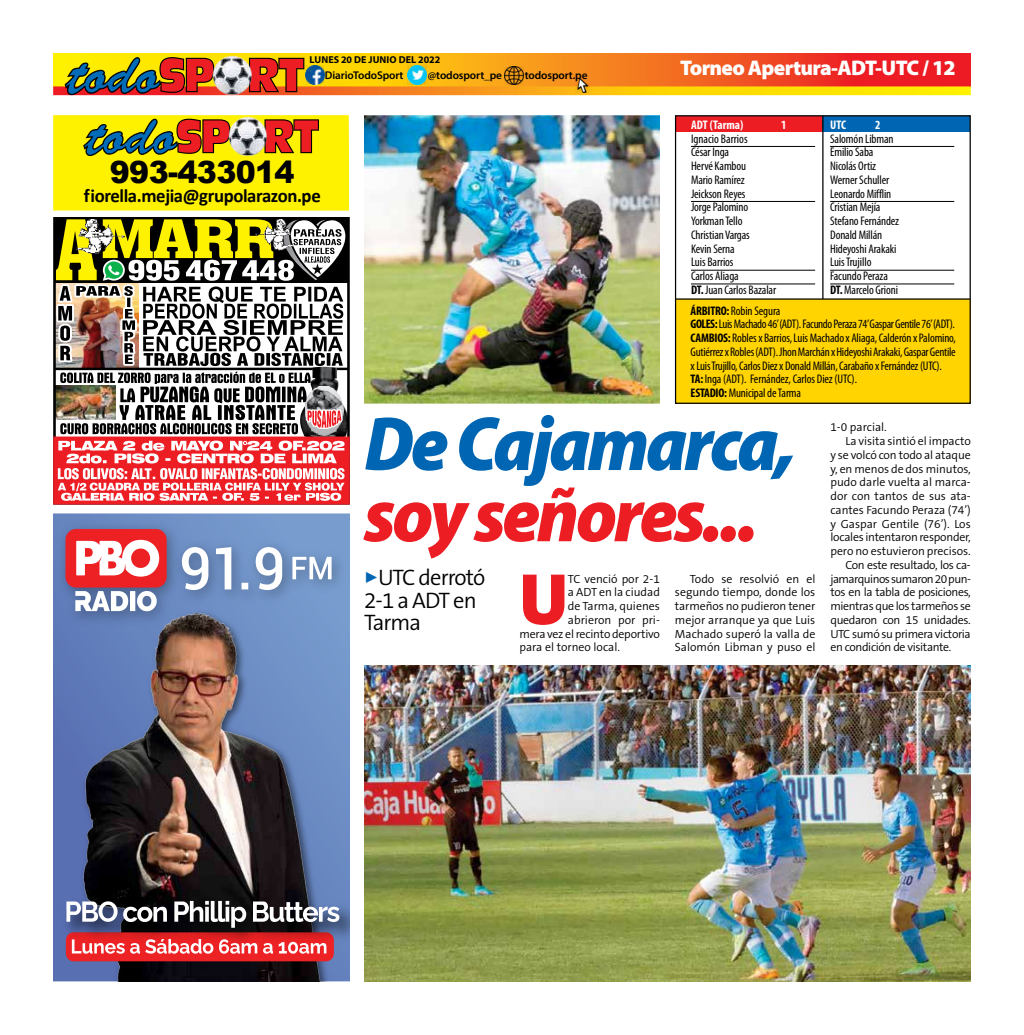
<style>
.page{position:relative;width:1024px;height:1035px;background:#fff}
.page>*{position:absolute;margin:0;border:0;box-sizing:border-box;transform-origin:0 0}
.t1{font:italic 900 semi-condensed 77.5px "Myriad Pro";letter-spacing:-.04em;color:#ed1d24}
.t2{font:italic 900 semi-condensed 77.5px "Myriad Pro";letter-spacing:-.04em;color:#0066b3}
.t3{font:900 73px "The Sans B9";color:#ed1d24}
.t4{font:900 30.62px "Arial";letter-spacing:-.02em;color:#000}
.t5{font:300 22.5px/22.5px "The Sans B4";letter-spacing:-.04em;color:#000}
.t6{font:900 21.25px "Myriad Pro";letter-spacing:-.03em;color:#fff}
.t7{font:700 19.12px "Calibri";letter-spacing:-.02em;color:#000}
.t8{font:condensed 12.5px/13.8px "Myriad Pro";letter-spacing:-.01em;color:#000}
.t9{font:700 condensed 12.5px "Myriad Pro";color:#fff}
.t10{font:300 11.88px/13.8px "The Sans B4";letter-spacing:-.01em;color:#000;text-align:justify}
.t11{font:300 11.88px "The Sans B4";letter-spacing:-.03em;color:#000}
.t12{font:300 11.88px "The Sans B4";letter-spacing:-.045em;color:#000}
.t13{font:600 11.25px "Myriad Pro";letter-spacing:-.01em;color:#000}
.t14{font:700 10px "Myriad Pro";letter-spacing:.01em;color:#000}
.s1{font-weight:700}
.s2{color:#0066b3}
</style>
<div class="page">
<svg style="left:53px;top:53px;width:918px;height:33px;background:#f47919"></svg>
<svg style="left:53px;top:86px;width:918px;height:9px;background:#fab10e"></svg>
<svg style="left:251px;top:58px;width:53px;height:34px;background:#cd4018"></svg>
<svg style="left:65px;top:57px;width:149px;height:38px;background:#9c692f"></svg>
<img style="left:212px;top:55px;width:39px;height:39px">
<img style="left:575px;top:78px;width:14px;height:14px">
<img style="left:306px;top:66px;width:19px;height:18px">
<img style="left:407px;top:66px;width:19px;height:19px">
<img style="left:504px;top:66px;width:19px;height:19px">
<svg style="left:54px;top:217px;width:295px;height:288px"></svg>
<svg style="left:53px;top:513px;width:296px;height:21px;background:#799bcd"></svg>
<img style="left:53px;top:516px;width:133px;height:72px">
<div style="left:65px;top:529px;width:102px;height:59px;background:#ed2024;border-radius:11px"></div>
<svg style="left:76px;top:540px;width:83px;height:37px"></svg>
<img style="left:169px;top:534px;width:180px;height:54px">
<svg style="left:292px;top:557px;width:39px;height:22px"></svg>
<svg style="left:182px;top:547px;width:100px;height:41px"></svg>
<img style="left:53px;top:588px;width:296px;height:393px">
<div style="left:66px;top:932px;width:268px;height:29px;background:#ed2224;border-radius:8px"></div>
<img style="left:58px;top:892px;width:291px;height:60px">
<svg style="left:66px;top:901px;width:101px;height:21px"></svg>
<svg style="left:174px;top:901px;width:72px;height:27px"></svg>
<svg style="left:253px;top:902px;width:86px;height:20px"></svg>
<svg style="left:72px;top:939px;width:141px;height:15px"></svg>
<svg style="left:219px;top:939px;width:38px;height:15px"></svg>
<svg style="left:263px;top:943px;width:10px;height:11px"></svg>
<svg style="left:279px;top:942px;width:47px;height:12px"></svg>
<svg style="left:53px;top:115px;width:296px;height:96px;background:#e8d10b"></svg>
<img style="left:228px;top:117px;width:39px;height:38px">
<img style="left:364px;top:665px;width:607px;height:316px">
<img style="left:364px;top:115px;width:296px;height:289px">
<div style="left:675px;top:116px;width:148px;height:15px;background:#ed1d24"></div>
<div style="left:822px;top:116px;width:147px;height:15px;background:#0066b3"></div>
<div style="left:675px;top:299px;width:295px;height:105px;background:#ffd400"></div>
<div style="left:675px;top:115px;width:296px;height:289px;border:1px solid #000"></div>
<hr style="left:822px;top:116px;width:1px;height:183px;background:#000">
<hr style="left:676px;top:298px;width:294px;height:2px;background:#000">
<hr style="left:691px;top:146px;width:124px;height:1px;background:#000">
<hr style="left:691px;top:201px;width:124px;height:1px;background:#000">
<hr style="left:691px;top:270px;width:124px;height:1px;background:#000">
<hr style="left:691px;top:284px;width:124px;height:1px;background:#000">
<hr style="left:830px;top:146px;width:124px;height:1px;background:#000">
<hr style="left:830px;top:201px;width:124px;height:1px;background:#000">
<hr style="left:830px;top:270px;width:124px;height:1px;background:#000">
<hr style="left:830px;top:284px;width:124px;height:1px;background:#000">
<p class="t14" style="left:309px;top:53px;width:132px">LUNES 20 DE JUNIO DEL 2022</p>
<p class="t13" style="left:325px;top:68px;width:80px">DiarioTodoSport</p>
<p class="t13" style="left:428px;top:68px;width:76px">@todosport_pe</p>
<p class="t13" style="left:525px;top:68px;width:64px">todosport.pe</p>
<h3 class="t6" style="left:680px;top:54px;width:277px">Torneo Apertura-ADT-UTC / 12</h3>
<h3 class="t4" style="left:110px;top:150px;width:186px">993-433014</h3>
<h3 class="t7" style="left:84px;top:184px;width:238px">fiorella.mejia@grupolarazon.pe</h3>
<p class="t9" style="left:691px;top:117px;width:54px">ADT (Tarma)</p>
<p class="t9" style="left:781px;top:117px;width:7px">1</p>
<p class="t8" style="left:691px;top:131px;width:87px">Ignacio Barrios<br>César Inga<br>Hervé Kambou<br>Mario Ramírez<br>Jeickson Reyes<br>Jorge Palomino<br>Yorkman Tello<br>Christian Vargas<br>Kevin Serna<br>Luis Barrios<br>Carlos Aliaga<br><span class="s1">DT.</span> Juan Carlos Bazalar</p>
<p class="t9" style="left:830px;top:117px;width:17px">UTC</p>
<p class="t9" style="left:875px;top:117px;width:7px">2</p>
<p class="t8" style="left:830px;top:131px;width:71px">Salomón Libman<br>Emilio Saba<br>Nicolás Ortiz<br>Werner Schuller<br>Leonardo Mifflin<br>Cristian Mejía<br>Stefano Fernández<br>Donald Millán<br>Hideyoshi Arakaki<br>Luis Trujillo<br>Facundo Peraza<br><span class="s1">DT.</span> Marcelo Grioni</p>
<p class="t8" style="left:690px;top:303px;width:267px"><span class="s1">ÁRBITRO:</span> Robin Segura<br><span class="s1">GOLES:</span> Luis Machado 46’(ADT). Facundo Peraza 74’Gaspar Gentile 76’(ADT).<br><span class="s1">CAMBIOS:</span> Robles x Barrios, Luis Machado x Aliaga, Calderón x Palomino, Gutiérrez x Robles (ADT). Jhon Marchán x Hideyoshi Arakaki, Gaspar Gentile x Luis Trujillo, Carlos Diez x Donald Millán, Carabaño x Fernández (UTC).<br><span class="s1">TA:</span> Inga (ADT). Fernández, Carlos Diez (UTC).<br><span class="s1">ESTADIO:</span> Municipal de Tarma</p>
<h1 class="t2" style="left:364px;top:393px;width:433px">De Cajamarca,</h1>
<h1 class="t1" style="left:364px;top:464px;width:395px">soy señores...</h1>
<p class="t10" style="left:830px;top:421px;width:58px">1-0 parcial.</p>
<p class="t10" style="left:845px;top:435px;width:127px">La visita sintió el impacto</p>
<p class="t10" style="left:830px;top:449px;width:142px">y se volcó con todo al ataque</p>
<p class="t10" style="left:830px;top:462px;width:142px">y, en menos de dos minutos,</p>
<p class="t10" style="left:830px;top:476px;width:142px">pudo darle vuelta al marca-</p>
<p class="t10" style="left:830px;top:490px;width:142px">dor con tantos de sus ata-</p>
<p class="t10" style="left:830px;top:504px;width:142px">cantes Facundo Peraza (74’)</p>
<p class="t10" style="left:830px;top:517px;width:142px">y Gaspar Gentile (76’). Los</p>
<p class="t10" style="left:830px;top:531px;width:142px">locales intentaron responder,</p>
<p class="t10" style="left:830px;top:545px;width:142px">pero no estuvieron precisos.</p>
<p class="t11" style="left:845px;top:559px;width:127px">Con este resultado, los ca-</p>
<p class="t12" style="left:830px;top:573px;width:142px">jamarquinos sumaron 20 pun-</p>
<p class="t11" style="left:830px;top:586px;width:142px">tos en la tabla de posiciones,</p>
<p class="t11" style="left:830px;top:600px;width:142px">mientras que los tarmeños se</p>
<p class="t11" style="left:830px;top:614px;width:142px">quedaron con 15 unidades.</p>
<p class="t11" style="left:830px;top:628px;width:142px">UTC sumó su primera victoria</p>
<p class="t11" style="left:830px;top:641px;width:123px">en condición de visitante.</p>
<h3 class="t5" style="left:364px;top:567px;width:123px"><span class="s2">✓</span>UTC derrotó<br>2-1 a ADT en<br>Tarma</h3>
<h2 class="t3" style="left:519px;top:560px;width:50px">U</h2>
<p class="t10" style="left:568px;top:572px;width:93px">TC venció por 2-1</p>
<p class="t10" style="left:675px;top:572px;width:142px;text-indent:15px">Todo se resolvió en el segundo tiempo, donde los tarmeños no pudieron tener mejor arranque ya que Luis Machado superó la valla de Salomón Libman y puso el</p>
<p class="t10" style="left:568px;top:586px;width:93px">a ADT en la ciudad</p>
<p class="t10" style="left:568px;top:600px;width:93px">de Tarma, quienes</p>
<p class="t10" style="left:568px;top:613px;width:93px">abrieron por pri-</p>
<p class="t10" style="left:519px;top:627px;width:142px">mera vez el recinto deportivo</p>
<p class="t10" style="left:519px;top:641px;width:102px">para el torneo local.</p>
</div>
